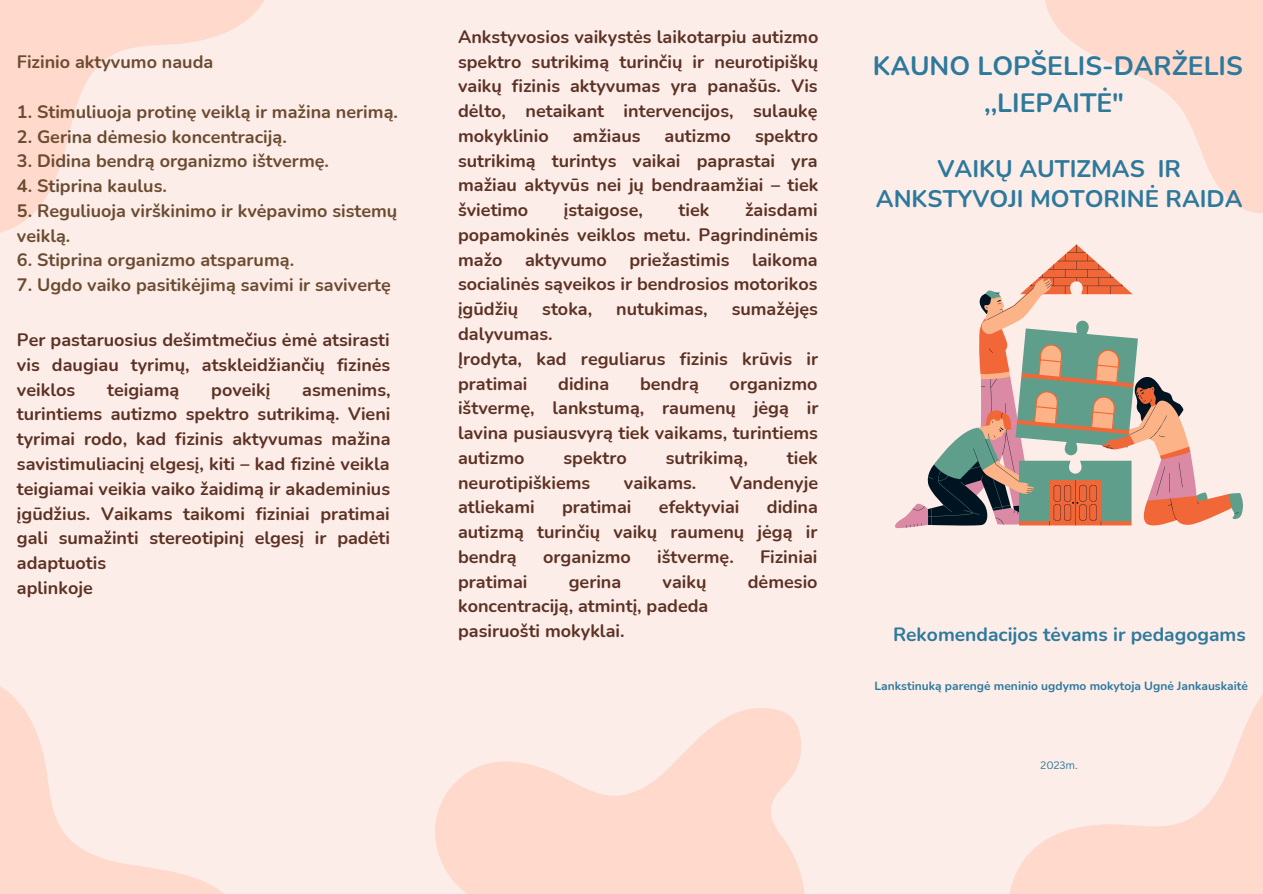
<style>
.page{position:relative;width:1263px;height:894px;background:#fff}
.page>*{position:absolute;margin:0;border:0;box-sizing:border-box;transform-origin:0 0}
.t1{font:700 26.55px/37px "Nunito";color:#2d799c;text-align:center}
.t2{font:700 24px/30.3px "Nunito";color:#2d799c;text-align:center}
.t3{font:700 19.2px "Nunito";color:#2d799c}
.t4{font:700 18px/24.8px "Nunito";color:#5c3224;text-align:justify}
.t5{font:700 18px/24.8px "Nunito";color:#6b4c31}
.t6{font:700 12px "Nunito";color:#2d799c}
.t7{font:10.5px "Canva Sans";color:#2d799c}
</style>
<div class="page">
<div style="left:0;top:0;width:1263px;height:893px;background:#fcede9"></div>
<svg style="left:435px;top:708px;width:369px;height:185px;fill:#ffd9cc"></svg>
<svg style="left:1010px;top:694px;width:253px;height:199px"></svg>
<svg style="left:0;top:686px;width:223px;height:207px"></svg>
<svg style="left:0;top:0;width:265px;height:233px"></svg>
<svg style="left:1045px;top:0;width:218px;height:213px"></svg>
<svg style="left:895px;top:244px;width:222px;height:284px"></svg>
<svg style="left:906px;top:280px;width:333px;height:247px"></svg>
<p class="t5" style="left:17px;top:50px;width:198px">Fizinio aktyvumo nauda</p>
<p class="t5" style="left:17px;top:99px;width:383px">1. Stimuliuoja protinę veiklą ir mažina nerimą.</p>
<p class="t5" style="left:17px;top:124px;width:271px">2. Gerina dėmesio koncentraciją.</p>
<p class="t5" style="left:17px;top:149px;width:314px">3. Didina bendrą organizmo ištvermę.</p>
<p class="t5" style="left:17px;top:174px;width:151px">4. Stiprina kaulus.</p>
<p class="t5" style="left:17px;top:198px;width:382px">5. Reguliuoja virškinimo ir kvėpavimo sistemų veiklą.</p>
<p class="t5" style="left:17px;top:248px;width:279px">6. Stiprina organizmo atsparumą.</p>
<p class="t5" style="left:17px;top:273px;width:375px">7. Ugdo vaiko pasitikėjimą savimi ir savivertę</p>
<p class="t4" style="left:17px;top:328px;width:375px">Per pastaruosius dešimtmečius ėmė atsirasti vis daugiau tyrimų, atskleidžiančių fizinės veiklos</p>
<p class="t4" style="left:17px;top:377px;width:375px;text-indent:285px">asmenims, turintiems autizmo spektro sutrikimą. Vieni tyrimai rodo, kad fizinis aktyvumas mažina savistimuliacinį elgesį, kiti – kad fizinė veikla teigiamai veikia vaiko žaidimą ir akademinius įgūdžius. Vaikams taikomi fiziniai pratimai gali sumažinti stereotipinį elgesį ir padėti adaptuotis</p>
<p class="t4" style="left:17px;top:575px;width:77px">aplinkoje</p>
<p class="t4" style="left:107px;top:377px;width:74px">teigiamą</p>
<p class="t4" style="left:211px;top:377px;width:61px">poveikį</p>
<p class="t4" style="left:458px;top:25px;width:362px">Ankstyvosios vaikystės laikotarpiu autizmo spektro sutrikimą turinčių ir neurotipiškų vaikų fizinis aktyvumas yra panašūs. Vis dėlto, netaikant intervencijos, sulaukę mokyklinio</p>
<p class="t4" style="left:573px;top:123px;width:69px">amžiaus</p>
<p class="t4" style="left:665px;top:123px;width:68px">autizmo</p>
<p class="t4" style="left:458px;top:123px;width:362px;text-indent:297px">spektro sutrikimą turintys vaikai paprastai yra mažiau aktyvūs nei jų bendraamžiai – tiek švietimo</p>
<p class="t4" style="left:458px;top:198px;width:361px;text-indent:287px">žaisdami popamokinės veiklos metu. Pagrindinėmis mažo</p>
<p class="t4" style="left:564px;top:198px;width:80px">įstaigose,</p>
<p class="t4" style="left:678px;top:198px;width:32px">tiek</p>
<p class="t4" style="left:525px;top:247px;width:83px">aktyvumo</p>
<p class="t4" style="left:629px;top:247px;width:101px">priežastimis</p>
<p class="t4" style="left:458px;top:247px;width:361px;text-indent:294px">laikoma socialinės sąveikos ir bendrosios motorikos įgūdžių</p>
<p class="t4" style="left:542px;top:297px;width:52px">stoka,</p>
<p class="t4" style="left:616px;top:297px;width:93px">nutukimas,</p>
<p class="t4" style="left:732px;top:297px;width:88px">sumažėjęs</p>
<p class="t4" style="left:458px;top:321px;width:96px">dalyvumas.</p>
<p class="t4" style="left:458px;top:346px;width:362px">Įrodyta, kad reguliarus fizinis krūvis ir pratimai</p>
<p class="t4" style="left:458px;top:371px;width:362px;text-indent:272px">organizmo ištvermę, lankstumą, raumenų jėgą ir lavina pusiausvyrą tiek vaikams, turintiems autizmo</p>
<p class="t4" style="left:558px;top:371px;width:53px">didina</p>
<p class="t4" style="left:640px;top:371px;width:60px">bendrą</p>
<p class="t4" style="left:563px;top:445px;width:65px">spektro</p>
<p class="t4" style="left:666px;top:445px;width:84px">sutrikimą,</p>
<p class="t4" style="left:787px;top:445px;width:32px">tiek</p>
<p class="t4" style="left:458px;top:470px;width:134px">neurotipiškiems</p>
<p class="t4" style="left:624px;top:470px;width:74px">vaikams.</p>
<p class="t4" style="left:730px;top:470px;width:90px">Vandenyje</p>
<p class="t4" style="left:458px;top:495px;width:78px">atliekami</p>
<p class="t4" style="left:562px;top:495px;width:71px">pratimai</p>
<p class="t4" style="left:659px;top:495px;width:82px">efektyviai</p>
<p class="t4" style="left:458px;top:495px;width:361px;text-indent:309px">didina autizmą turinčių vaikų raumenų jėgą ir bendrą</p>
<p class="t4" style="left:543px;top:544px;width:89px">organizmo</p>
<p class="t4" style="left:657px;top:544px;width:78px">ištvermę.</p>
<p class="t4" style="left:760px;top:544px;width:59px">Fiziniai</p>
<p class="t4" style="left:458px;top:569px;width:71px">pratimai</p>
<p class="t4" style="left:569px;top:569px;width:54px">gerina</p>
<p class="t4" style="left:663px;top:569px;width:45px">vaikų</p>
<p class="t4" style="left:748px;top:569px;width:71px">dėmesio</p>
<p class="t4" style="left:458px;top:594px;width:252px">koncentraciją, atmintį, padeda</p>
<p class="t4" style="left:458px;top:618px;width:168px">pasiruošti mokyklai.</p>
<p class="t1" style="left:873px;top:48px;width:372px">KAUNO LOPŠELIS-DARŽELIS ,,LIEPAITĖ"</p>
<p class="t2" style="left:876px;top:154px;width:368px">VAIKŲ AUTIZMAS IR<br>ANKSTYVOJI MOTORINĖ RAIDA</p>
<p class="t3" style="left:893px;top:621px;width:354px">Rekomendacijos tėvams ir pedagogams</p>
<p class="t6" style="left:874px;top:677px;width:375px">Lankstinuką parengė meninio ugdymo mokytoja Ugnė Jankauskaitė</p>
<p class="t7" style="left:1041px;top:758px;width:39px">2023m.</p>
</div>
